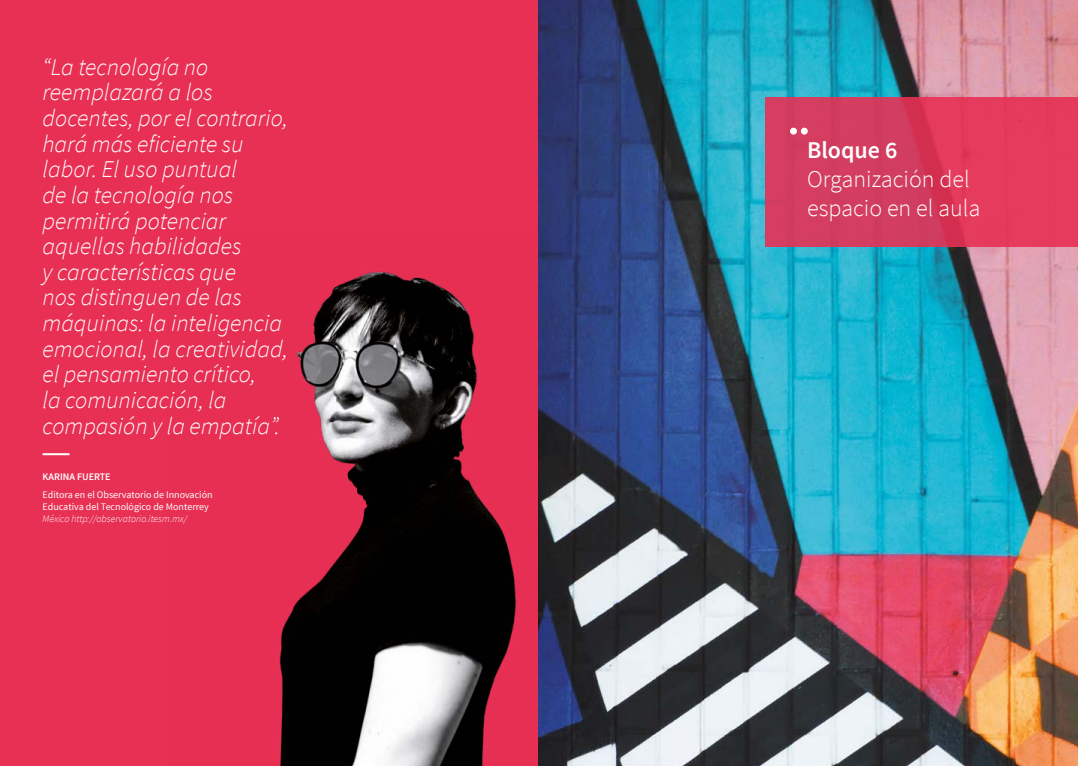
<style>
.page{position:relative;width:1078px;height:766px;background:#fff}
.page>*{position:absolute;margin:0;border:0;box-sizing:border-box;transform-origin:0 0}
.t1{font:italic 300 24px/25.6px "Source Sans Pro";color:#fff}
.t2{font:300 24px/28.8px "Source Sans Pro";color:#fff}
.t3{font:600 24px "Source Sans Pro";color:#fff}
.t4{font:10px/12px "Source Sans Pro";color:#fff}
.t5{font:italic 300 10px "Source Sans Pro";color:#fff}
.t6{font:600 10px "Source Sans Pro";color:#fff}
</style>
<div class="page">
<div style="left:0;top:0;width:540px;height:765px;background:#e73054"></div>
<img style="left:539px;top:0;width:538px;height:765px">
<svg style="left:764px;top:97px;width:313px;height:150px;background:#da3b5d"></svg>
<svg style="left:789px;top:128px;width:7px;height:6px"></svg>
<div style="left:800px;top:128px;width:7px;height:6px;background:#fff;border-radius:50%"></div>
<hr style="left:43px;top:453px;width:26px;height:2px;background:#fff">
<img style="left:279px;top:227px;width:291px;height:538px">
<p class="t1" style="left:43px;top:54px;width:247px">“La tecnología no reemplazará a los docentes, por el contrario, hará más eficiente su labor. El uso puntual<br>de la tecnología nos permitirá potenciar aquellas habilidades<br>y características que<br>nos distinguen de las máquinas: la inteligencia emocional, la creatividad, el pensamiento crítico,<br>la comunicación, la compasión y la empatía”.</p>
<p class="t6" style="left:43px;top:470px;width:70px">KARINA FUERTE</p>
<p class="t4" style="left:43px;top:489px;width:171px">Editora en el Observatorio de Innovación<br>Educativa del Tecnológico de Monterrey</p>
<p class="t5" style="left:43px;top:512px;width:146px">México http://observatorio.itesm.mx/</p>
<p class="t3" style="left:806px;top:135px;width:92px">Bloque 6</p>
<p class="t2" style="left:806px;top:165px;width:175px">Organización del espacio en el aula</p>
</div>
